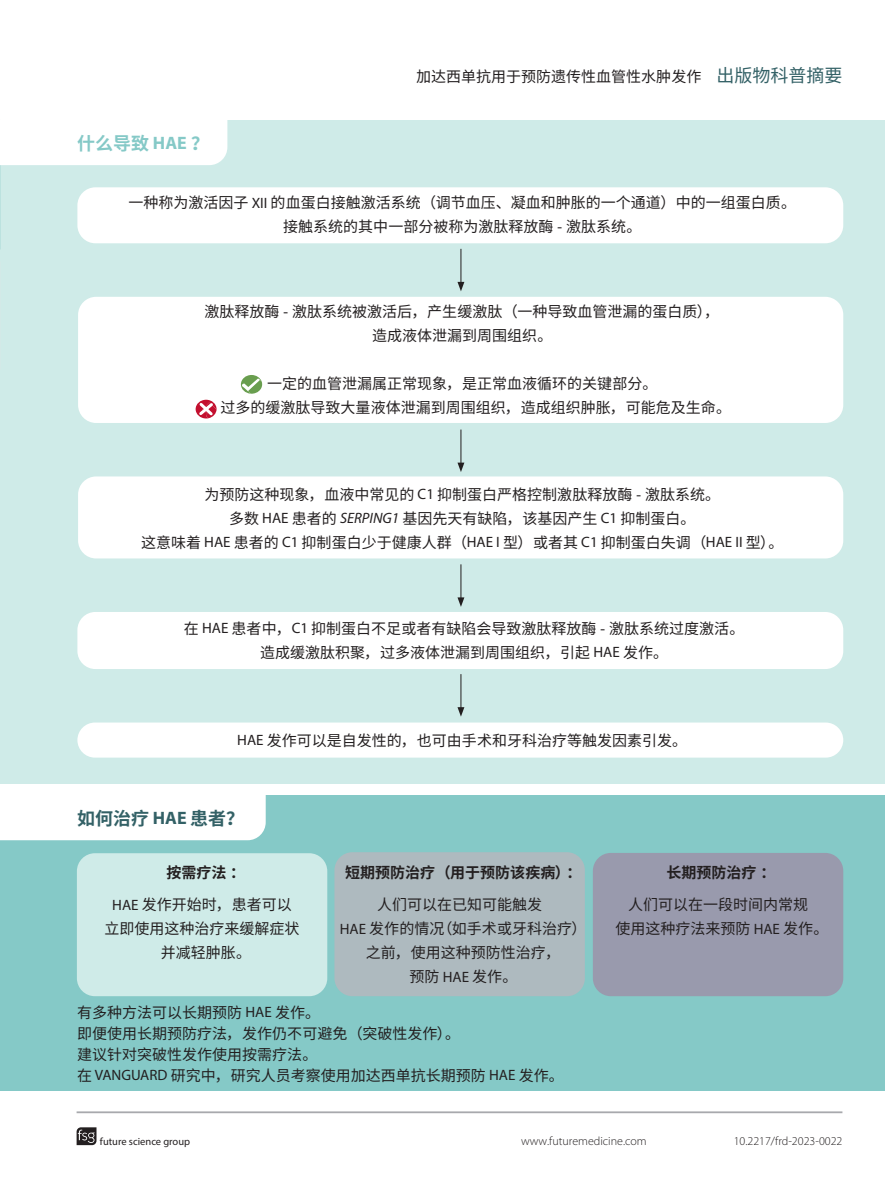
<style>
.page{position:relative;width:885px;height:1191px;background:#fff}
.page>*{position:absolute;margin:0;border:0;box-sizing:border-box;transform-origin:0 0}
.PLSP_subhead{font:700 18px "Noto Sans CJ Ksc";color:#336166}
.PLSP_subhead-2{font:700 18px "Noto Sans CJ Ksc";color:#85c9c7}
.PLSP_body_text{font:15px/24px "Noto Sans CJ Ksc";color:#231f20;text-align:center}
.PLSP_body_text-2{font:700 15px "Noto Sans CJ Ksc";color:#231f20}
.t1{font:300 12px "Myriad Pro";color:#231f20}
.t2{font:10.5px "Myriad Pro";color:#231f20}
.s1{font-family:"Myriad Pro"}
.s2{font-size:18px;color:#336166}
.s3{font-family:"Myriad Pro";font-style:italic}
</style>
<div class="page">
<svg style="left:77px;top:1127px;width:19px;height:18px"></svg>
<hr style="left:77px;top:1111px;width:765px;height:2px;background:#a8a9ad">
<div style="left:0;top:120px;width:884px;height:664px;background:#cfebe8"></div>
<div style="left:77px;top:612px;width:766px;height:57px;background:#fff;border-radius:18px"></div>
<div style="left:0;top:120px;width:227px;height:45px;background:#fff"></div>
<div style="left:77px;top:187px;width:766px;height:56px;background:#fff;border-radius:18px"></div>
<div style="left:78px;top:476px;width:765px;height:82px;background:#fff;border-radius:18px"></div>
<div style="left:0;top:795px;width:884px;height:295px;background:#85c9c7"></div>
<div style="left:0;top:795px;width:266px;height:45px;background:#fff"></div>
<hr style="left:460px;top:564px;width:1px;height:36px;background:#231f20">
<svg style="left:457px;top:597px;width:7px;height:10px"></svg>
<hr style="left:460px;top:429px;width:1px;height:36px;background:#231f20">
<svg style="left:457px;top:462px;width:7px;height:10px"></svg>
<hr style="left:460px;top:249px;width:1px;height:35px;background:#231f20">
<svg style="left:457px;top:282px;width:7px;height:9px"></svg>
<div style="left:78px;top:297px;width:765px;height:126px;background:#fff;border-radius:18px"></div>
<svg style="left:241px;top:375px;width:21px;height:19px"></svg>
<svg style="left:195px;top:400px;width:21px;height:18px"></svg>
<div style="left:77px;top:722px;width:766px;height:35px;background:#fff;border-radius:18px"></div>
<hr style="left:460px;top:674px;width:1px;height:35px;background:#231f20">
<svg style="left:457px;top:707px;width:7px;height:9px"></svg>
<div style="left:77px;top:853px;width:250px;height:143px;background:#cfebe8;border-radius:18px"></div>
<div style="left:334px;top:852px;width:250px;height:144px;background:#aebabf;border-radius:18px"></div>
<div style="left:592px;top:853px;width:251px;height:143px;background:#999aad;border-radius:18px"></div>
<p class="PLSP_subhead-2" style="left:77px;top:133px;width:133px">什么导致 <span class="s1">HAE</span> ？</p>
<p class="PLSP_body_text" style="left:416px;top:65px;width:427px">加达西单抗用于预防遗传性血管性水肿发作 <span class="s2">出版物科普摘要</span></p>
<p class="PLSP_body_text" style="left:128px;top:191px;width:669px">一种称为激活因子 <span class="s1">XII</span> 的血蛋白接触激活系统（调节血压、凝血和肿胀的一个通道）中的一组蛋白质。</p>
<p class="PLSP_body_text" style="left:283px;top:215px;width:359px">接触系统的其中一部分被称为激肽释放酶 - 激肽系统。</p>
<p class="PLSP_body_text" style="left:204px;top:300px;width:516px">激肽释放酶 - 激肽系统被激活后，产生缓激肽（一种导致血管泄漏的蛋白质），造成液体泄漏到周围组织。</p>
<p class="PLSP_body_text" style="left:267px;top:372px;width:392px">一定的血管泄漏属正常现象，是正常血液循环的关键部分。</p>
<p class="PLSP_body_text" style="left:220px;top:396px;width:512px">过多的缓激肽导致大量液体泄漏到周围组织，造成组织肿胀，可能危及生命。</p>
<p class="PLSP_body_text" style="left:204px;top:482px;width:517px">为预防这种现象，血液中常见的 <span class="s1">C1</span> 抑制蛋白严格控制激肽释放酶 - 激肽系统。</p>
<p class="PLSP_body_text" style="left:141px;top:506px;width:644px">多数 <span class="s1">HAE</span> 患者的 <span class="s3">SERPING1</span> 基因先天有缺陷，该基因产生 <span class="s1">C1</span> 抑制蛋白。<br>这意味着 <span class="s1">HAE</span> 患者的 <span class="s1">C1</span> 抑制蛋白少于健康人群（<span class="s1">HAE I</span> 型）或者其 <span class="s1">C1</span> 抑制蛋白失调（<span class="s1">HAE II</span> 型）。</p>
<p class="PLSP_body_text" style="left:184px;top:617px;width:562px">在 <span class="s1">HAE</span> 患者中，<span class="s1">C1</span> 抑制蛋白不足或者有缺陷会导致激肽释放酶 - 激肽系统过度激活。</p>
<p class="PLSP_body_text" style="left:260px;top:641px;width:409px">造成缓激肽积聚，过多液体泄漏到周围组织，引起 <span class="s1">HAE</span> 发作。</p>
<p class="PLSP_body_text" style="left:237px;top:728px;width:451px"><span class="s1">HAE</span> 发作可以是自发性的，也可由手术和牙科治疗等触发因素引发。</p>
<p class="PLSP_subhead" style="left:77px;top:808px;width:169px">如何治疗 <span class="s1">HAE</span> 患者？</p>
<p class="PLSP_body_text-2" style="left:166px;top:863px;width:80px">按需疗法：</p>
<p class="PLSP_body_text-2" style="left:345px;top:863px;width:238px">短期预防治疗（用于预防该疾病）：</p>
<p class="PLSP_body_text-2" style="left:666px;top:863px;width:110px">长期预防治疗：</p>
<p class="PLSP_body_text" style="left:104px;top:893px;width:197px"><span class="s1">HAE</span> 发作开始时，患者可以立即使用这种治疗来缓解症状并减轻肿胀。</p>
<p class="PLSP_body_text" style="left:340px;top:893px;width:248px">人们可以在已知可能触发<br><span class="s1">HAE</span> 发作的情况（如手术或牙科治疗）之前，使用这种预防性治疗，<br>预防 <span class="s1">HAE</span> 发作。</p>
<p class="PLSP_body_text" style="left:615px;top:893px;width:214px">人们可以在一段时间内常规<br>使用这种疗法来预防 <span class="s1">HAE</span> 发作。</p>
<p class="PLSP_body_text" style="left:77px;top:1000px;width:244px">有多种方法可以长期预防 <span class="s1">HAE</span> 发作。</p>
<p class="PLSP_body_text" style="left:77px;top:1021px;width:384px">即便使用长期预防疗法，发作仍不可避免（突破性发作）。</p>
<p class="PLSP_body_text" style="left:77px;top:1042px;width:242px">建议针对突破性发作使用按需疗法。</p>
<p class="PLSP_body_text" style="left:77px;top:1063px;width:488px">在 <span class="s1">VANGUARD</span> 研究中，研究人员考察使用加达西单抗长期预防 <span class="s1">HAE</span> 发作。</p>
<p class="t2" style="left:100px;top:1135px;width:92px">future science group</p>
<p class="t1" style="left:521px;top:1134px;width:127px">www.futuremedicine.com</p>
<p class="t1" style="left:733px;top:1133px;width:110px">10.2217/frd-2023-0022</p>
</div>
